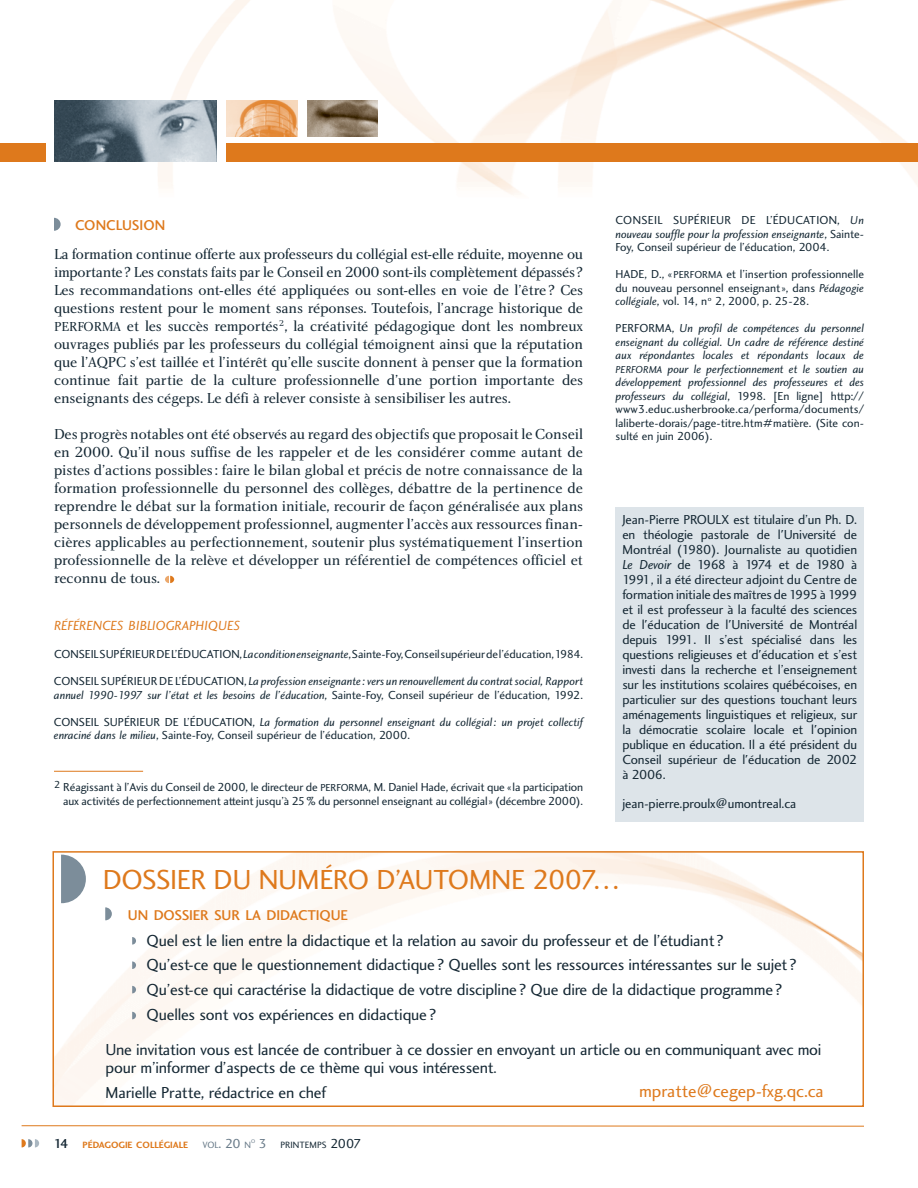
<style>
.page{position:relative;width:918px;height:1188px;background:#fff}
.page>*{position:absolute;margin:0;border:0;box-sizing:border-box;transform-origin:0 0}
.t1{font:28.5px "Charlotte Sans Book Plain";letter-spacing:-.015em;color:#de791c}
.t2{font:18px "Charlotte Sans Book Plain";letter-spacing:-.005em;color:#de791c}
.t3{font:16.5px/24.8px "Charlotte Sans Book Plain";letter-spacing:-.01em;color:#142733}
.t4{font:15px/18px "Charlotte Book Plain";letter-spacing:-.01em;color:#142733;text-align:justify}
.t5{font:14.7px "Charlotte Sans Medium Plain";letter-spacing:-.01em;color:#de791c}
.t6{font:13.65px "Charlotte Sans Book Italic Plain";color:#de791c}
.t7{font:13.5px/15px "Charlotte Sans Book Plain";letter-spacing:-.01em;color:#142733;text-align:justify}
.t8{font:12px/13.5px "Charlotte Sans Book Plain";letter-spacing:-.005em;color:#142733;text-align:justify}
.t9{font:12px/13.5px "Charlotte Sans Book Italic Plain";color:#142733}
.t10{font:12px "Charlotte Sans Book Plain";letter-spacing:.015em;color:#142733}
.t11{font:9.45px "Charlotte Sans Bold Plain";color:#de791c}
.t12{font:9.45px "Charlotte Sans Book Plain";color:#142733}
.t13{font:9.45px "Charlotte Sans Book Plain";color:#687a88}
.t14{font:5.55px "Charlotte Sans Book Plain";color:#687a88}
.s1{font-size:13.5px}
.s2{font-family:"Charlotte Sans Book Italic Plain"}
.s3{font-family:"Charlotte Sans Book Plain"}
.s4{font-size:10.5px}
.s5{font-size:15px}
.s6{font-family:"Charlotte Sans Medium Plain";font-size:13.5px;color:#142733}
.s7{font-size:13.5px;color:#687a88}
</style>
<div class="page">
<img style="left:0;top:0;width:918px;height:195px">
<div style="left:616px;top:507px;width:248px;height:314px;background:#dde4e9"></div>
<img style="left:55px;top:101px;width:162px;height:61px">
<img style="left:307px;top:101px;width:71px;height:36px">
<img style="left:227px;top:101px;width:70px;height:36px">
<svg style="left:54px;top:218px;width:7px;height:13px"></svg>
<svg style="left:165px;top:576px;width:9px;height:7px"></svg>
<hr style="left:22px;top:1125px;width:842px;height:2px;background:#de791c">
<div style="left:227px;top:144px;width:691px;height:18px;background:#de791c"></div>
<div style="left:0;top:144px;width:46px;height:18px;background:#de791c"></div>
<svg style="left:22px;top:1139px;width:17px;height:9px"></svg>
<img style="left:55px;top:854px;width:806px;height:250px">
<div style="left:52px;top:851px;width:812px;height:256px;border:2px solid #de791c"></div>
<svg style="left:61px;top:854px;width:25px;height:50px"></svg>
<svg style="left:105px;top:907px;width:7px;height:13px"></svg>
<svg style="left:132px;top:937px;width:4px;height:8px"></svg>
<svg style="left:132px;top:961px;width:4px;height:8px"></svg>
<hr style="left:54px;top:771px;width:89px;height:1px;background:#de791c">
<svg style="left:132px;top:986px;width:4px;height:7px"></svg>
<svg style="left:132px;top:1012px;width:4px;height:7px"></svg>
<p class="t5" style="left:75px;top:219px;width:92px">CONCLUSION</p>
<p class="t4" style="left:54px;top:247px;width:531px">La formation continue offerte aux professeurs du collégial est-elle réduite, moyenne ou importante ? Les constats faits par le Conseil en 2000 sont-ils complètement dépassés ?<br>Les recommandations ont-elles été appliquées ou sont-elles en voie de l’être ? Ces questions restent pour le moment sans réponses. Toutefois, l’ancrage historique de <span class="s1">PERFORMA</span> et les succès remportés <sup>2</sup>, la créativité pédagogique dont les nombreux ouvrages publiés par les professeurs du collégial témoignent ainsi que la réputation que l’AQPC s’est taillée et l’intérêt qu’elle suscite donnent à penser que la formation continue fait partie de la culture professionnelle d’une portion importante des enseignants des cégeps. Le défi à relever consiste à sensibiliser les autres.</p>
<p class="t4" style="left:54px;top:427px;width:531px">Des progrès notables ont été observés au regard des objectifs que proposait le Conseil en 2000. Qu’il nous suffise de les rappeler et de les considérer comme autant de pistes d’actions possibles : faire le bilan global et précis de notre connaissance de la formation professionnelle du personnel des collèges, débattre de la pertinence de reprendre le débat sur la formation initiale, recourir de façon généralisée aux plans personnels de développement professionnel, augmenter l’accès aux ressources finan&shy;cières applicables au perfectionnement, soutenir plus systématiquement l’insertion professionnelle de la relève et développer un référentiel de compétences officiel et reconnu de tous.</p>
<p class="t6" style="left:54px;top:620px;width:188px">RÉFÉRENCES BIBLIOGRAPHIQUES</p>
<p class="t8" style="left:54px;top:649px;width:531px">CONSEIL SUPÉRIEUR DE L’ÉDUCATION, <span class="s2">La condition enseignante</span>, Sainte-Foy, Conseil supérieur de l’éducation, 1984.</p>
<p class="t9" style="left:54px;top:676px;width:531px"><span class="s3">CONSEIL SUPÉRIEUR DE L’ÉDUCATION,</span> La profession enseignante : vers un renouvellement du contrat social, Rapport annuel 1990-1997 sur l’état et les besoins de l’éducation<span class="s3">, Sainte-Foy, Conseil supérieur de l’éducation, 1992.</span></p>
<p class="t9" style="left:54px;top:716px;width:531px"><span class="s3">CONSEIL SUPÉRIEUR DE L’ÉDUCATION,</span> La formation du personnel enseignant du collégial : un projet collectif</p>
<p class="t8" style="left:54px;top:730px;width:358px"><span class="s2">enraciné dans le milieu</span>, Sainte-Foy, Conseil supérieur de l’éducation, 2000.</p>
<p class="t8" style="left:54px;top:781px;width:531px;text-align:right"><sup>2</sup> Réagissant à l’Avis du Conseil de 2000, le directeur de <span class="s4">PERFORMA</span>, M. Daniel Hade, écrivait que « la participation aux activités de perfectionnement atteint jusqu’à 25 % du personnel enseignant au collégial » (décembre 2000).</p>
<p class="t10" style="left:616px;top:215px;width:250px">CONSEIL SUPÉRIEUR DE L’ÉDUCATION, <span class="s2">Un</span></p>
<p class="t9" style="left:616px;top:228px;width:250px">nouveau souffle pour la profession enseignante<span class="s3">, Sainte-</span></p>
<p class="t8" style="left:616px;top:241px;width:215px">Foy, Conseil supérieur de l’éducation, 2004.</p>
<p class="t8" style="left:616px;top:268px;width:250px">HADE, D., « <span class="s4">PERFORMA</span> et l’insertion professionnelle du nouveau personnel enseignant », dans <span class="s2">Pédagogie collégiale</span>, vol. 14, n <sup>o</sup> 2, 2000, p. 25-28.</p>
<p class="t9" style="left:616px;top:322px;width:250px;text-align:justify"><span class="s3">PERFORMA,</span> Un profil de compétences du personnel enseignant du collégial. Un cadre de référence destiné aux répondantes locales et répondants locaux de <span class="s4">PERFORMA</span> pour le perfectionnement et le soutien au développement professionnel des professeures et des professeurs du collégial<span class="s3">, 1998. [En ligne] http://</span></p>
<p class="t8" style="left:616px;top:403px;width:250px">www3.educ.usherbrooke.ca/performa/documents/ laliberte-dorais/page-titre.htm#matière. (Site con&shy;sulté en juin 2006).</p>
<p class="t7" style="left:622px;top:513px;width:236px">Jean-Pierre PROULX est titulaire d’un Ph. D. en théologie pastorale de l'Université de Montréal (1980). Journaliste au quotidien <span class="s2">Le Devoir</span> de 1968 à 1974 et de 1980 à 1991, il a été directeur adjoint du Centre de formation initiale des maîtres de 1995 à 1999 et il est professeur à la faculté des sciences de l'éducation de l'Université de Montréal depuis 1991. II s’est spécialisé dans les questions religieuses et d'éducation et s’est investi dans la recherche et l’enseignement sur les institutions scolaires québécoises, en particulier sur des questions touchant leurs aménagements linguistiques et religieux, sur la démocratie scolaire locale et l'opinion publique en éducation. Il a été président du Conseil supérieur de l'éducation de 2002 à 2006.</p>
<p class="t7" style="left:622px;top:797px;width:175px">jean-pierre.proulx@umontreal.ca</p>
<h1 class="t1" style="left:103px;top:868px;width:519px">DOSSIER DU NUMÉRO D’AUTOMNE 2007…</h1>
<p class="t5" style="left:128px;top:909px;width:222px">UN DOSSIER SUR LA DIDACTIQUE</p>
<p class="t3" style="left:147px;top:929px;width:652px">Quel est le lien entre la didactique et la relation au savoir du professeur et de l’étudiant ?<br>Qu’est-ce que le questionnement didactique ? Quelles sont les ressources intéressantes sur le sujet ?<br>Qu’est-ce qui caractérise la didactique de votre discipline ? Que dire de la didactique programme ?<br>Quelles sont vos expériences en didactique ?</p>
<p class="t3" style="left:105px;top:1042px;width:718px;line-height:18px">Une invitation vous est lancée de contribuer à ce dossier en envoyant un article ou en communiquant avec moi pour m’informer d’aspects de ce thème qui vous intéressent<span class="s5">.</span></p>
<p class="t3" style="left:105px;top:1081px;width:222px">Marielle Pratte, rédactrice en chef</p>
<p class="t2" style="left:639px;top:1084px;width:186px">mpratte@cegep-fxg.qc.ca</p>
<p class="t11" style="left:54px;top:1141px;width:136px"><span class="s6">14</span> PÉDAGOGIE COLLÉGIALE</p>
<p class="t13" style="left:202px;top:1141px;width:50px">VOL<span class="s1">. 20</span> N</p>
<p class="t14" style="left:251px;top:1139px;width:6px">O</p>
<p class="t12" style="left:259px;top:1141px;width:104px"><span class="s7">3</span> PRINTEMPS <span class="s1">2007</span></p>
</div>
